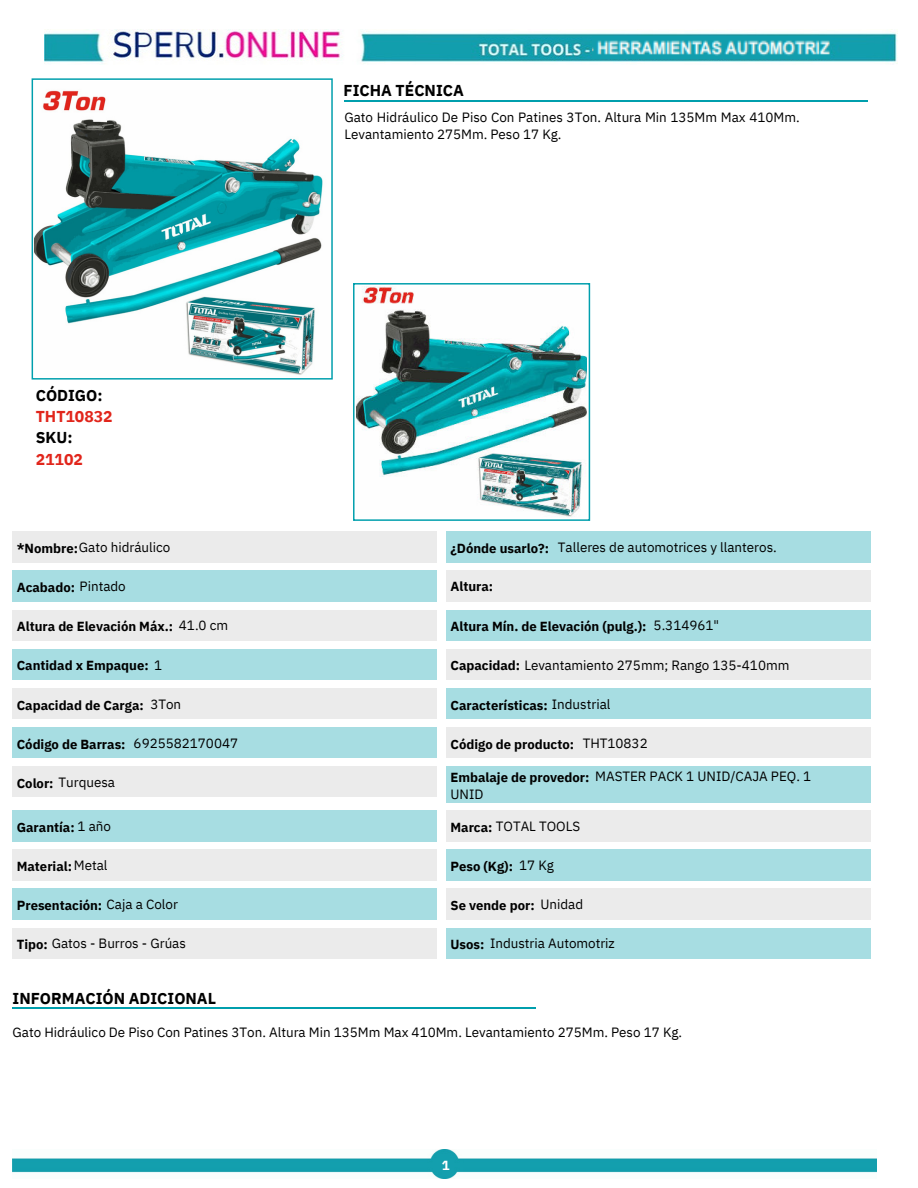
<style>
.page{position:relative;width:918px;height:1188px;background:#fff}
.page>*{position:absolute;margin:0;border:0;box-sizing:border-box;transform-origin:0 0}
.t1{font:700 15.75px "IBM Plex Sans";color:#000}
.t2{font:700 15.75px "IBM Plex Sans";color:#e1251b}
.t3{font:13.35px/16.8px "IBM Plex Sans";color:#000}
.t4{font:700 13.05px "IBM Plex Sans";color:#000}
.t5{font:700 13.05px "IBM Plex Sans";color:#fff}
.s1{font-weight:700;font-size:13.05px}
.s2{font-weight:400;font-size:13.35px}
</style>
<div class="page">
<hr style="left:13px;top:1008px;width:523px;height:1px;background:#009fad">
<hr style="left:344px;top:100px;width:524px;height:2px;background:#009fad">
<svg style="left:32px;top:78px;width:301px;height:302px"></svg>
<img style="left:35px;top:81px;width:294px;height:295px">
<svg style="left:353px;top:283px;width:237px;height:238px"></svg>
<img style="left:356px;top:286px;width:231px;height:232px">
<div style="left:13px;top:532px;width:424px;height:30px;background:#ebebeb"></div>
<div style="left:446px;top:532px;width:424px;height:30px;background:#a7dde2"></div>
<div style="left:13px;top:571px;width:424px;height:31px;background:#a7dde2"></div>
<div style="left:446px;top:571px;width:424px;height:31px;background:#ebebeb"></div>
<div style="left:13px;top:610px;width:424px;height:31px;background:#ebebeb"></div>
<div style="left:446px;top:610px;width:424px;height:31px;background:#a7dde2"></div>
<div style="left:13px;top:649px;width:424px;height:31px;background:#a7dde2"></div>
<div style="left:446px;top:649px;width:424px;height:31px;background:#ebebeb"></div>
<div style="left:13px;top:688px;width:424px;height:31px;background:#ebebeb"></div>
<div style="left:446px;top:688px;width:424px;height:31px;background:#a7dde2"></div>
<div style="left:13px;top:727px;width:424px;height:31px;background:#a7dde2"></div>
<div style="left:446px;top:727px;width:424px;height:31px;background:#ebebeb"></div>
<div style="left:13px;top:766px;width:424px;height:31px;background:#ebebeb"></div>
<div style="left:446px;top:766px;width:424px;height:36px;background:#a7dde2"></div>
<div style="left:13px;top:811px;width:424px;height:30px;background:#a7dde2"></div>
<div style="left:446px;top:811px;width:424px;height:30px;background:#ebebeb"></div>
<div style="left:13px;top:850px;width:424px;height:30px;background:#ebebeb"></div>
<div style="left:446px;top:850px;width:424px;height:30px;background:#a7dde2"></div>
<div style="left:13px;top:889px;width:424px;height:31px;background:#a7dde2"></div>
<div style="left:446px;top:889px;width:424px;height:31px;background:#ebebeb"></div>
<div style="left:13px;top:928px;width:424px;height:31px;background:#ebebeb"></div>
<div style="left:446px;top:928px;width:424px;height:31px;background:#a7dde2"></div>
<img style="left:13px;top:1150px;width:864px;height:29px">
<img style="left:45px;top:29px;width:853px;height:34px">
<img style="left:592px;top:37px;width:239px;height:21px">
<p class="t1" style="left:344px;top:78px;width:122px">FICHA TÉCNICA</p>
<p class="t3" style="left:344px;top:108px;width:457px">Gato Hidráulico De Piso Con Patines 3Ton. Altura Min 135Mm Max 410Mm.<br>Levantamiento 275Mm. Peso 17 Kg.</p>
<p class="t1" style="left:36px;top:383px;width:68px">CÓDIGO:</p>
<p class="t2" style="left:36px;top:404px;width:78px">THT10832</p>
<p class="t1" style="left:36px;top:425px;width:38px">SKU:</p>
<p class="t2" style="left:36px;top:447px;width:49px">21102</p>
<p class="t3" style="left:17px;top:538px;width:155px"><span class="s1">*Nombre:</span>Gato hidráulico</p>
<p class="t4" style="left:451px;top:538px;width:100px">¿Dónde usarlo?:</p>
<p class="t3" style="left:558px;top:538px;width:220px">Talleres de automotrices y llanteros.</p>
<p class="t4" style="left:17px;top:577px;width:111px">Acabado: <span class="s2">Pintado</span></p>
<p class="t4" style="left:451px;top:576px;width:44px">Altura:</p>
<p class="t4" style="left:17px;top:616px;width:213px">Altura de Elevación Máx.: <span class="s2">41.0 cm</span></p>
<p class="t4" style="left:451px;top:616px;width:198px">Altura Mín. de Elevación (pulg.):</p>
<p class="t3" style="left:654px;top:616px;width:67px">5.314961"</p>
<p class="t4" style="left:17px;top:655px;width:147px">Cantidad x Empaque: <span class="s2">1</span></p>
<p class="t3" style="left:451px;top:655px;width:340px"><span class="s1">Capacidad:</span> Levantamiento 275mm; Rango 135-410mm</p>
<p class="t4" style="left:17px;top:695px;width:128px">Capacidad de Carga:</p>
<p class="t3" style="left:150px;top:694px;width:32px">3Ton</p>
<p class="t4" style="left:451px;top:695px;width:161px">Características: <span class="s2">Industrial</span></p>
<p class="t4" style="left:17px;top:734px;width:110px">Código de Barras:</p>
<p class="t3" style="left:134px;top:733px;width:106px">6925582170047</p>
<p class="t4" style="left:451px;top:734px;width:125px">Código de producto:</p>
<p class="t3" style="left:583px;top:733px;width:66px">THT10832</p>
<p class="t3" style="left:17px;top:773px;width:100px"><span class="s1">Color:</span> Turquesa</p>
<p class="t3" style="left:451px;top:767px;width:362px"><span class="s1">Embalaje de provedor:</span> MASTER PACK 1 UNID/CAJA PEQ. 1</p>
<p class="t3" style="left:451px;top:785px;width:34px">UNID</p>
<p class="t4" style="left:17px;top:817px;width:96px">Garantía: <span class="s2">1 año</span></p>
<p class="t3" style="left:451px;top:817px;width:131px"><span class="s1">Marca:</span> TOTAL TOOLS</p>
<p class="t4" style="left:17px;top:856px;width:92px">Material:<span class="s2">Metal</span></p>
<p class="t4" style="left:17px;top:895px;width:163px">Presentación: <span class="s2">Caja a Color</span></p>
<p class="t3" style="left:17px;top:934px;width:171px"><span class="s1">Tipo:</span> Gatos - Burros - Grúas</p>
<p class="t3" style="left:519px;top:856px;width:36px">17 Kg</p>
<p class="t4" style="left:451px;top:895px;width:134px">Se vende por: <span class="s2">Unidad</span></p>
<p class="t4" style="left:451px;top:856px;width:64px">Peso (Kg):</p>
<p class="t3" style="left:451px;top:934px;width:166px"><span class="s1">Usos:</span> Industria Automotriz</p>
<p class="t1" style="left:13px;top:986px;width:205px">INFORMACIÓN ADICIONAL</p>
<p class="t3" style="left:13px;top:1023px;width:671px">Gato Hidráulico De Piso Con Patines 3Ton. Altura Min 135Mm Max 410Mm. Levantamiento 275Mm. Peso 17 Kg.</p>
<p class="t5" style="left:442px;top:1155px;width:9px">1</p>
</div>
